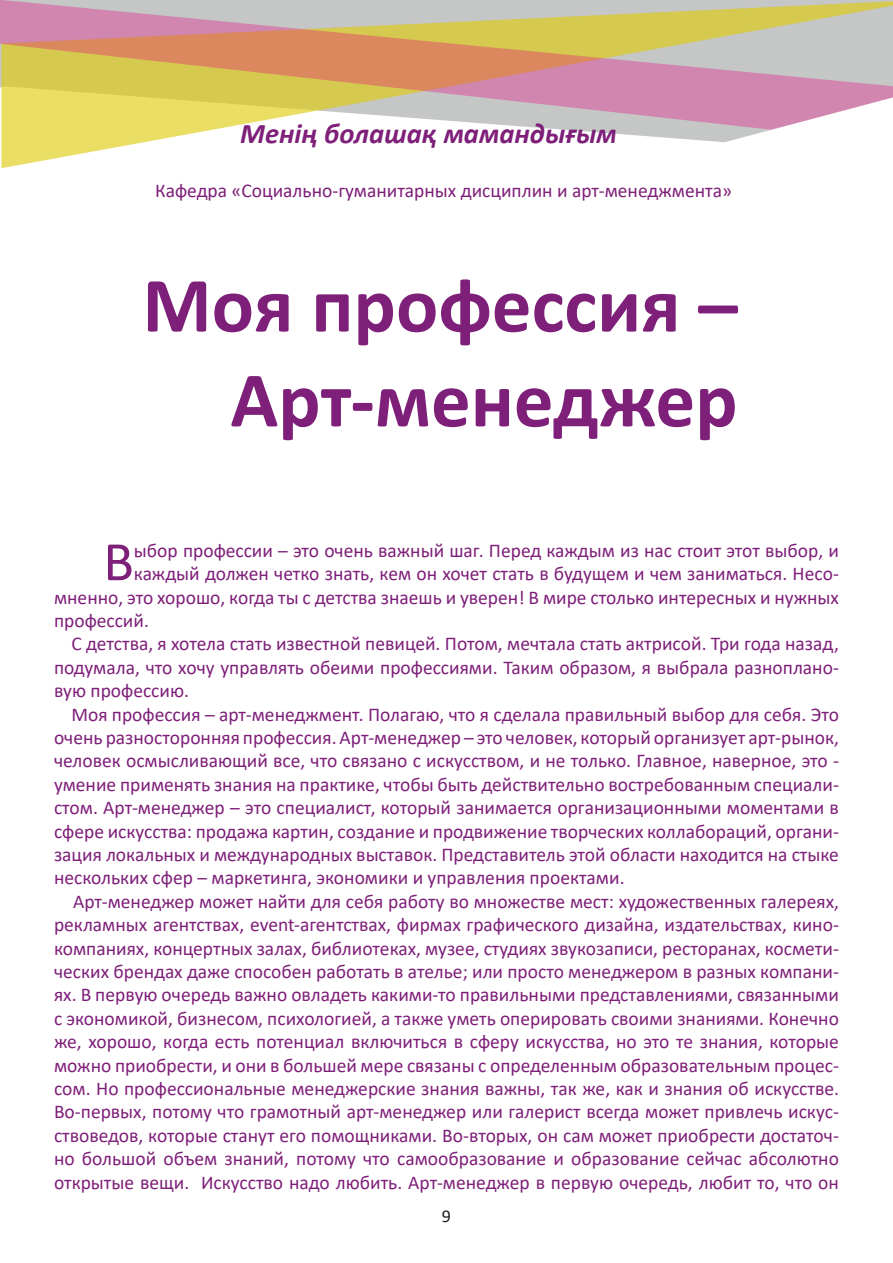
<style>
.page{position:relative;width:893px;height:1263px;background:#fff}
.page>*{position:absolute;margin:0;border:0;box-sizing:border-box;transform-origin:0 0}
.t1{font:700 79.05px/94.8px "Calibri";color:#7e1f79;text-align:right}
.t2{font:56.4px "Calibri";color:#7e1f79}
.t3{font:italic 700 28.5px "Calibri";color:#7e1f79}
.t4{font:19.5px/23.4px "Calibri";color:#7e1f79;text-align:justify}
.t5{font:18px "Calibri";color:#231f20}
</style>
<div class="page">
<img style="left:0;top:0;width:893px;height:168px">
<p class="t3" style="left:240px;top:113px;width:378px">Менің болашақ мамандығым</p>
<p class="t4" style="left:155px;top:178px;width:578px">Кафедра «Социально-гуманитарных дисциплин и арт-менеджмента»</p>
<p class="t1" style="left:143px;top:257px;width:597px">Моя профессия –<br>Арт-менеджер</p>
<p class="t2" style="left:103px;top:522px;width:32px">В</p>
<p class="t4" style="left:134px;top:538px;width:706px">ыбор профессии – это очень важный шаг. Перед каждым из нас стоит этот выбор, и</p>
<p class="t4" style="left:134px;top:561px;width:706px">каждый должен четко знать, кем он хочет стать в будущем и чем заниматься. Несо-</p>
<p class="t4" style="left:54px;top:585px;width:786px">мненно, это хорошо, когда ты с детства знаешь и уверен! В мире столько интересных и нужных</p>
<p class="t4" style="left:54px;top:608px;width:96px">профессий.</p>
<p class="t4" style="left:54px;top:632px;width:786px;text-indent:17px">С детства, я хотела стать известной певицей. Потом, мечтала стать актрисой. Три года назад, подумала, что хочу управлять обеими профессиями. Таким образом, я выбрала разноплано&shy;вую профессию.</p>
<p class="t4" style="left:54px;top:702px;width:786px;text-indent:17px">Моя профессия – арт-менеджмент. Полагаю, что я сделала правильный выбор для себя. Это очень разносторонняя профессия. Арт-менеджер – это человек, который организует арт-рынок, человек осмысливающий все, что связано с искусством, и не только. Главное, наверное, это - умение применять знания на практике, чтобы быть действительно востребованным специали&shy;стом. Арт-менеджер – это специалист, который занимается организационными моментами в сфере искусства: продажа картин, создание и продвижение творческих коллабораций, органи&shy;зация локальных и международных выставок. Представитель этой области находится на стыке нескольких сфер – маркетинга, экономики и управления проектами.</p>
<p class="t4" style="left:54px;top:889px;width:786px;text-indent:19px">Арт-менеджер может найти для себя работу во множестве мест: художественных галереях, рекламных агентствах, event-агентствах, фирмах графического дизайна, издательствах, кино&shy;компаниях, концертных залах, библиотеках, музее, студиях звукозаписи, ресторанах, космети&shy;ческих брендах даже способен работать в ателье; или просто менеджером в разных компани&shy;ях. В первую очередь важно овладеть какими-то правильными представлениями, связанными с экономикой, бизнесом, психологией, а также уметь оперировать своими знаниями. Конечно же, хорошо, когда есть потенциал включиться в сферу искусства, но это те знания, которые можно приобрести, и они в большей мере связаны с определенным образовательным процес&shy;сом. Но профессиональные менеджерские знания важны, так же, как и знания об искусстве.<br>Во-первых, потому что грамотный арт-менеджер или галерист всегда может привлечь искус&shy;ствоведов, которые станут его помощниками. Во-вторых, он сам может приобрести достаточ&shy;но большой объем знаний, потому что самообразование и образование сейчас абсолютно открытые вещи. Искусство надо любить. Арт-менеджер в первую очередь, любит то, что он</p>
<p class="t5" style="left:442px;top:1204px;width:11px">9</p>
</div>
